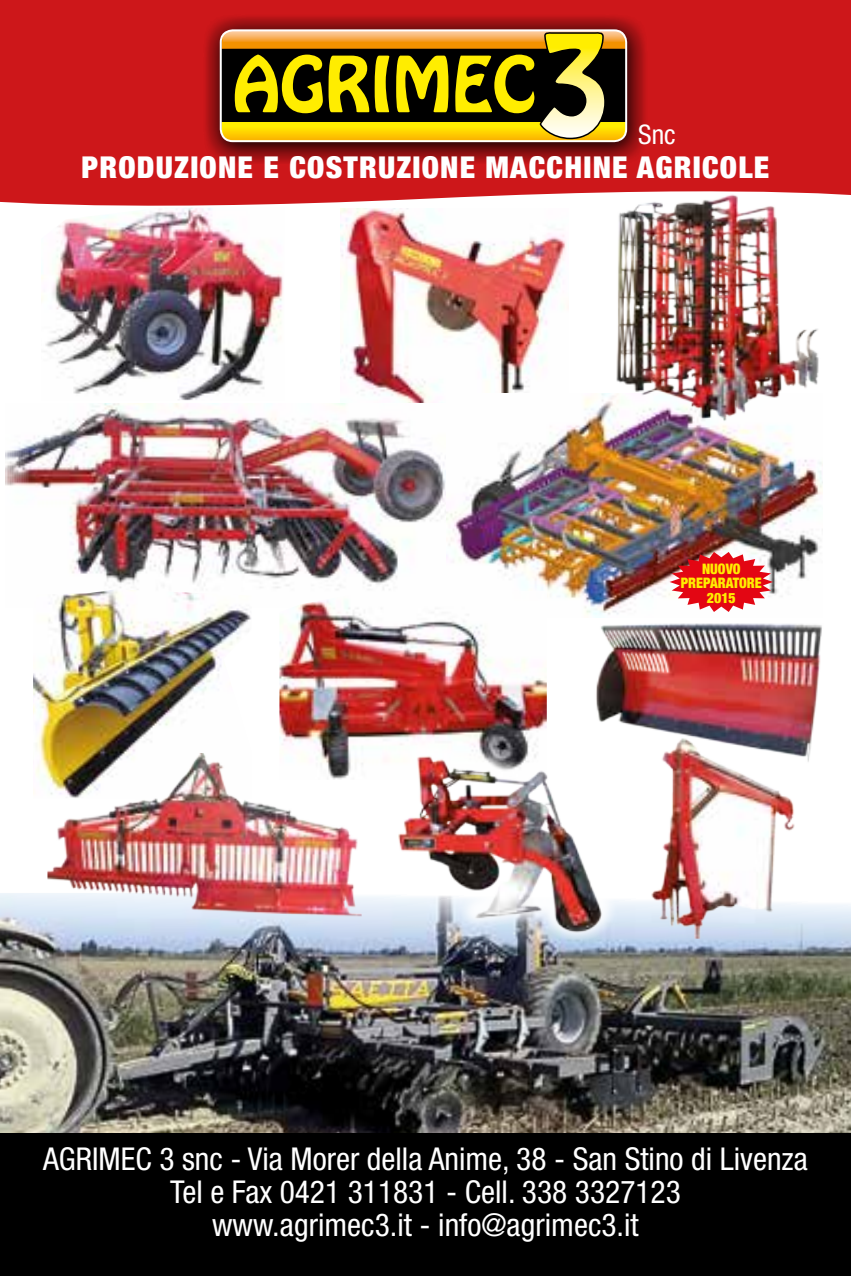
<style>
.page{position:relative;width:851px;height:1276px;background:#fff}
.page>*{position:absolute;margin:0;border:0;box-sizing:border-box;transform-origin:0 0}
.t1{font:68.1px "Hobo Std";color:#ffed00}
.t2{font:condensed 31.5px/33px "Helvetica Neue";color:#fff;text-align:center}
.t3{font:900 condensed 30px "Helvetica Neue";letter-spacing:.04em;color:#fff}
.t4{font:condensed 27px "Helvetica Neue";color:#fff}
.t5{font:900 condensed 14.4px/14.4px "Helvetica Neue";color:#ffed00;text-align:center;scale:.96 1}
</style>
<div class="page">
<img style="left:0;top:893px;width:850px;height:240px">
<img style="left:41px;top:214px;width:242px;height:186px">
<img style="left:341px;top:214px;width:225px;height:189px">
<img style="left:5px;top:403px;width:442px;height:187px">
<img style="left:447px;top:393px;width:375px;height:224px">
<img style="left:605px;top:214px;width:217px;height:209px">
<svg style="left:0;top:0;width:850px;height:214px;background:#d12f32"></svg>
<svg style="left:203px;top:15px;width:444px;height:149px;background:#951113"></svg>
<svg style="left:221px;top:30px;width:405px;height:111px;background:#594811"></svg>
<div style="left:220px;top:29px;width:407px;height:113px;border:2px solid #fff;border-radius:12px"></div>
<img style="left:33px;top:589px;width:219px;height:189px">
<img style="left:596px;top:623px;width:226px;height:139px">
<img style="left:47px;top:753px;width:315px;height:165px">
<img style="left:635px;top:734px;width:161px;height:204px">
<div style="left:0;top:1133px;width:850px;height:143px;background:#000"></div>
<svg style="left:669px;top:552px;width:104px;height:60px"></svg>
<img style="left:279px;top:591px;width:267px;height:189px">
<svg style="left:383px;top:736px;width:233px;height:205px"></svg>
<img style="left:379px;top:755px;width:226px;height:178px">
<h1 class="t1" style="left:232px;top:37px;width:305px">AGRIMEC</h1>
<p class="t4" style="left:638px;top:119px;width:39px">Snc</p>
<p class="t3" style="left:82px;top:143px;width:689px">PRODUZIONE E COSTRUZIONE MACCHINE AGRICOLE</p>
<p class="t5" style="left:680px;top:561px;width:86px">NUOVO<br>PREPARATORE<br>2015</p>
<p class="t2" style="left:43px;top:1142px;width:766px">AGRIMEC 3 snc - Via Morer della Anime, 38 - San Stino di Livenza<br>Tel e Fax 0421 311831 - Cell. 338 3327123<br>www.agrimec3.it - info@agrimec3.it</p>
</div>
